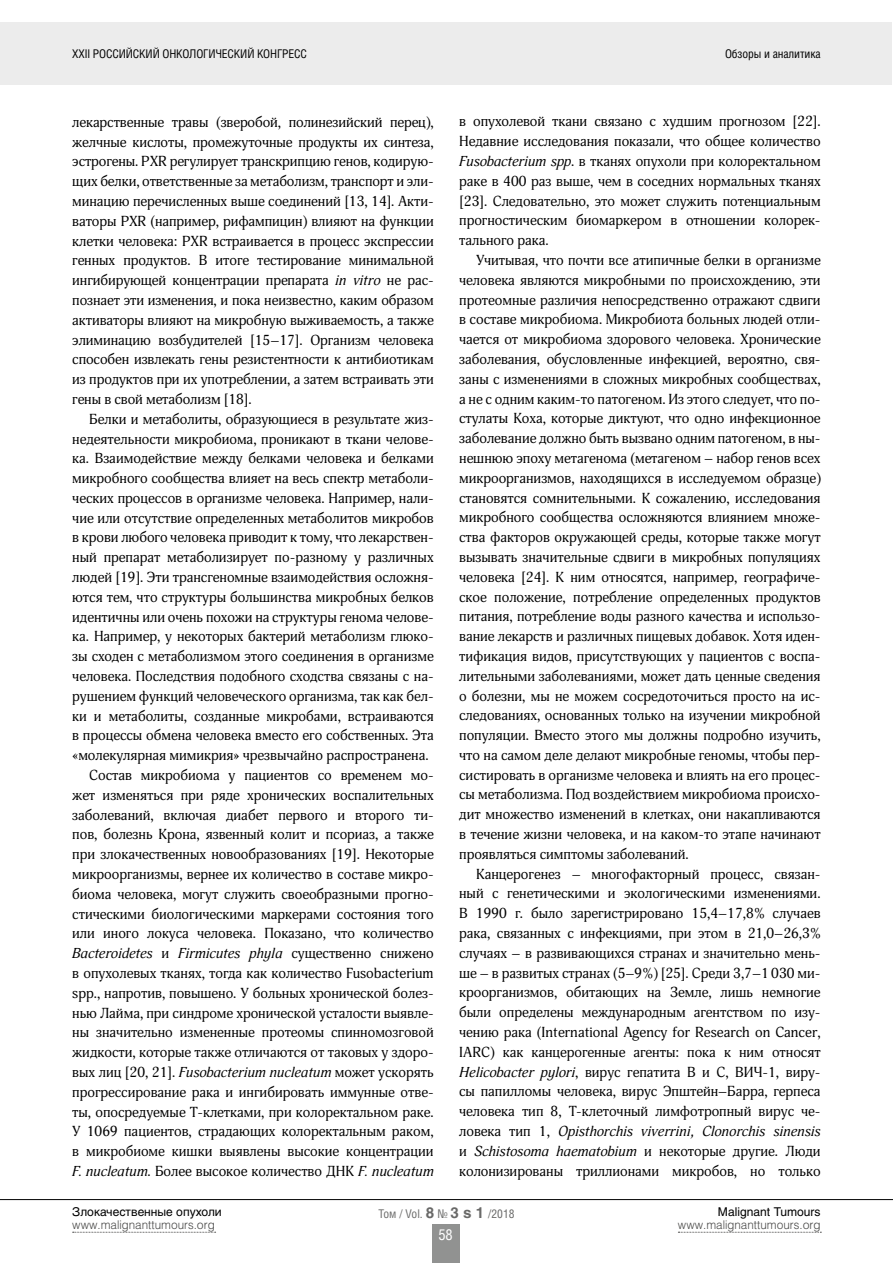
<style>
.page{position:relative;width:893px;height:1263px;background:#fff}
.page>*{position:absolute;margin:0;border:0;box-sizing:border-box;transform-origin:0 0}
.t1{font:15px "Helios Cond C";color:#fff}
.t2{font:14.25px/19.8px "Adonis C";color:#000;text-align:justify}
.t3{font:italic 14.25px "Adonis C";letter-spacing:-.005em;color:#000}
.t4{font:12px "Helios Cond C";letter-spacing:-.01em;color:#000}
.t5{font:12px "Helios Light C";color:#484847}
.t6{font:12px "Helios C";color:#000}
.t7{font:12px "Helios Cond C";color:#696968}
.s1{font-style:italic}
.s2{font-style:normal}
.s3{font-family:"Helios C";font-weight:700;font-size:15px}
</style>
<div class="page">
<div style="left:0;top:22px;width:892px;height:63px;background:#ececec"></div>
<hr style="left:0;top:1199px;width:893px;height:1px;background:#000">
<svg style="left:73px;top:1232px;width:143px;height:1px"></svg>
<svg style="left:678px;top:1232px;width:143px;height:1px"></svg>
<div style="left:432px;top:1225px;width:27px;height:38px;background:#919291"></div>
<p class="t4" style="left:72px;top:47px;width:236px">XXII РОССИЙСКИЙ ОНКОЛОГИЧЕСКИЙ КОНГРЕСС</p>
<p class="t4" style="left:725px;top:47px;width:97px">Обзоры и аналитика</p>
<p class="t2" style="left:72px;top:112px;width:363px">лекарственные травы (зверобой, полинезийский перец), желчные кислоты, промежуточные продукты их синтеза, эстрогены. PXR регулирует транскрипцию генов, кодирую‑ щих белки, ответственные за метаболизм, транспорт и эли‑ минацию перечисленных выше соединений [13, 14]. Акти‑ ваторы PXR (например, рифампицин) влияют на функции клетки человека: PXR встраивается в процесс экспрессии генных продуктов. В итоге тестирование минимальной ингибирующей концентрации препарата <span class="s1">in vitro</span> не рас‑ познает эти изменения, и пока неизвестно, каким образом активаторы влияют на микробную выживаемость, а также элиминацию возбудителей [15–17]. Организм человека способен извлекать гены резистентности к антибиотикам из продуктов при их употреблении, а затем встраивать эти гены в свой метаболизм [18].</p>
<p class="t2" style="left:89px;top:409px;width:346px">Белки и метаболиты, образующиеся в результате жиз‑</p>
<p class="t2" style="left:72px;top:429px;width:363px">недеятельности микробиома, проникают в ткани челове‑</p>
<p class="t2" style="left:72px;top:449px;width:363px">ка. Взаимодействие между белками человека и белками</p>
<p class="t2" style="left:72px;top:468px;width:363px">микробного сообщества влияет на весь спектр метаболи‑</p>
<p class="t2" style="left:72px;top:488px;width:363px">ческих процессов в организме человека. Например, нали‑</p>
<p class="t2" style="left:72px;top:508px;width:363px">чие или отсутствие определенных метаболитов микробов</p>
<p class="t2" style="left:72px;top:528px;width:363px">в крови любого человека приводит к тому, что лекарствен‑</p>
<p class="t2" style="left:72px;top:548px;width:363px">ный препарат метаболизирует по‑разному у различных</p>
<p class="t2" style="left:72px;top:567px;width:363px">людей [19]. Эти трансгеномные взаимодействия осложня‑</p>
<p class="t2" style="left:72px;top:587px;width:363px">ются тем, что структуры большинства микробных белков</p>
<p class="t2" style="left:72px;top:607px;width:363px">идентичны или очень похожи на структуры генома челове‑</p>
<p class="t2" style="left:72px;top:627px;width:363px">ка. Например, у некоторых бактерий метаболизм глюко‑</p>
<p class="t2" style="left:72px;top:647px;width:363px">зы сходен с метаболизмом этого соединения в организме</p>
<p class="t2" style="left:72px;top:666px;width:363px">человека. Последствия подобного сходства связаны с на‑</p>
<p class="t2" style="left:72px;top:686px;width:363px">рушением функций человеческого организма, так как бел‑</p>
<p class="t2" style="left:72px;top:706px;width:363px">ки и метаболиты, созданные микробами, встраиваются</p>
<p class="t2" style="left:72px;top:726px;width:363px">в процессы обмена человека вместо его собственных. Эта</p>
<p class="t2" style="left:72px;top:746px;width:358px">«молекулярная мимикрия» чрезвычайно распространена.</p>
<p class="t2" style="left:89px;top:765px;width:346px">Состав микробиома у пациентов со временем мо‑</p>
<p class="t2" style="left:72px;top:785px;width:363px">жет изменяться при ряде хронических воспалительных</p>
<p class="t2" style="left:72px;top:805px;width:363px">заболеваний, включая диабет первого и второго ти‑</p>
<p class="t2" style="left:72px;top:825px;width:363px">пов, болезнь Крона, язвенный колит и псориаз, а также</p>
<p class="t2" style="left:72px;top:844px;width:363px">при злокачественных новообразованиях [19]. Некоторые</p>
<p class="t2" style="left:72px;top:864px;width:363px">микроорганизмы, вернее их количество в составе микро‑</p>
<p class="t2" style="left:72px;top:884px;width:363px">биома человека, могут служить своеобразными прогно‑</p>
<p class="t2" style="left:72px;top:904px;width:363px">стическими биологическими маркерами состояния того</p>
<p class="t2" style="left:72px;top:924px;width:363px">или иного локуса человека. Показано, что количество</p>
<p class="t3" style="left:72px;top:945px;width:363px">Bacteroidetes <span class="s2">и</span> Firmicutes phyla <span class="s2">существенно снижено</span></p>
<p class="t2" style="left:72px;top:963px;width:363px">в опухолевых тканях, тогда как количество Fusobacterium</p>
<p class="t2" style="left:72px;top:983px;width:363px">spp., напротив, повышено. У больных хронической болез‑</p>
<p class="t2" style="left:72px;top:1003px;width:363px">нью Лайма, при синдроме хронической усталости выявле‑</p>
<p class="t2" style="left:72px;top:1023px;width:363px">ны значительно измененные протеомы спинномозговой</p>
<p class="t2" style="left:72px;top:1042px;width:363px">жидкости, которые также отличаются от таковых у здоро‑</p>
<p class="t2" style="left:72px;top:1062px;width:363px">вых лиц [20, 21]. <span class="s1">Fusobacterium nucleatum</span> может ускорять</p>
<p class="t2" style="left:72px;top:1082px;width:363px">прогрессирование рака и ингибировать иммунные отве‑</p>
<p class="t2" style="left:72px;top:1102px;width:363px">ты, опосредуемые Т-клетками, при колоректальном раке.</p>
<p class="t2" style="left:72px;top:1122px;width:363px">У 1069 пациентов, страдающих колоректальным раком,</p>
<p class="t2" style="left:72px;top:1141px;width:363px">в микробиоме кишки выявлены высокие концентрации</p>
<p class="t2" style="left:72px;top:1161px;width:363px"><span class="s1">F. nucleatum</span>. Более высокое количество ДНК <span class="s1">F. nucleatum</span></p>
<p class="t2" style="left:459px;top:112px;width:363px">в опухолевой ткани связано с худшим прогнозом [22].<br>Недавние исследования показали, что общее количество <span class="s1">Fusobacterium spp</span>. в тканях опухоли при колоректальном раке в 400 раз выше, чем в соседних нормальных тканях [23]. Следовательно, это может служить потенциальным прогностическим биомаркером в отношении колорек‑ тального рака.</p>
<p class="t2" style="left:459px;top:250px;width:363px;text-indent:17px">Учитывая, что почти все атипичные белки в организме человека являются микробными по происхождению, эти протеомные различия непосредственно отражают сдвиги в составе микробиома. Микробиота больных людей отли‑ чается от микробиома здорового человека. Хронические заболевания, обусловленные инфекцией, вероятно, свя‑ заны с изменениями в сложных микробных сообществах, а не с одним каким‑то патогеном. Из этого следует, что по‑ стулаты Коха, которые диктуют, что одно инфекционное заболевание должно быть вызвано одним патогеном, в ны‑ нешнюю эпоху метагенома (метагеном – набор генов всех микроорганизмов, находящихся в исследуемом образце) становятся сомнительными. К сожалению, исследования микробного сообщества осложняются влиянием множе‑ ства факторов окружающей среды, которые также могут вызывать значительные сдвиги в микробных популяциях человека [24]. К ним относятся, например, географиче‑ ское положение, потребление определенных продуктов питания, потребление воды разного качества и использо‑ вание лекарств и различных пищевых добавок. Хотя иден‑ тификация видов, присутствующих у пациентов с воспа‑ лительными заболеваниями, может дать ценные сведения о болезни, мы не можем сосредоточиться просто на ис‑ следованиях, основанных только на изучении микробной популяции. Вместо этого мы должны подробно изучить, что на самом деле делают микробные геномы, чтобы пер‑ систировать в организме человека и влиять на его процес‑ сы метаболизма. Под воздействием микробиома происхо‑ дит множество изменений в клетках, они накапливаются в течение жизни человека, и на каком‑то этапе начинают проявляться симптомы заболеваний.</p>
<p class="t2" style="left:459px;top:864px;width:363px;text-indent:17px">Канцерогенез – многофакторный процесс, связан‑ ный с генетическими и экологическими изменениями.<br>В 1990 г. было зарегистрировано 15,4–17,8% случаев рака, связанных с инфекциями, при этом в 21,0–26,3% случаях – в развивающихся странах и значительно мень‑ ше – в развитых странах (5–9%) [25]. Среди 3,7–1 030 ми‑ кроорганизмов, обитающих на Земле, лишь немногие были определены международным агентством по изу‑ чению рака (International Agency for Research on Cancer, IARC) как канцерогенные агенты: пока к ним относят <span class="s1">Helicobacter pylori</span>, вирус гепатита B и C, ВИЧ-1, виру‑ сы папилломы человека, вирус Эпштейн–Барра, герпеса человека тип 8, T-клеточный лимфотропный вирус че‑ ловека тип 1, <span class="s1">Opisthorchis viverrini, Clonorchis sinensis </span>и <span class="s1">Schistosoma haematobium</span> и некоторые другие. Люди колонизированы триллионами микробов, но только</p>
<p class="t6" style="left:72px;top:1204px;width:151px">Злокачественные опухоли</p>
<p class="t5" style="left:72px;top:1218px;width:144px">www.malignanttumours.org</p>
<p class="t7" style="left:378px;top:1206px;width:138px">Том / Vol. <span class="s3">8</span> № <span class="s3">3 s 1</span> /2018</p>
<p class="t6" style="left:718px;top:1204px;width:104px">Malignant Tumours</p>
<p class="t5" style="left:678px;top:1218px;width:144px">www.malignanttumours.org</p>
<p class="t1" style="left:438px;top:1225px;width:16px">58</p>
</div>
